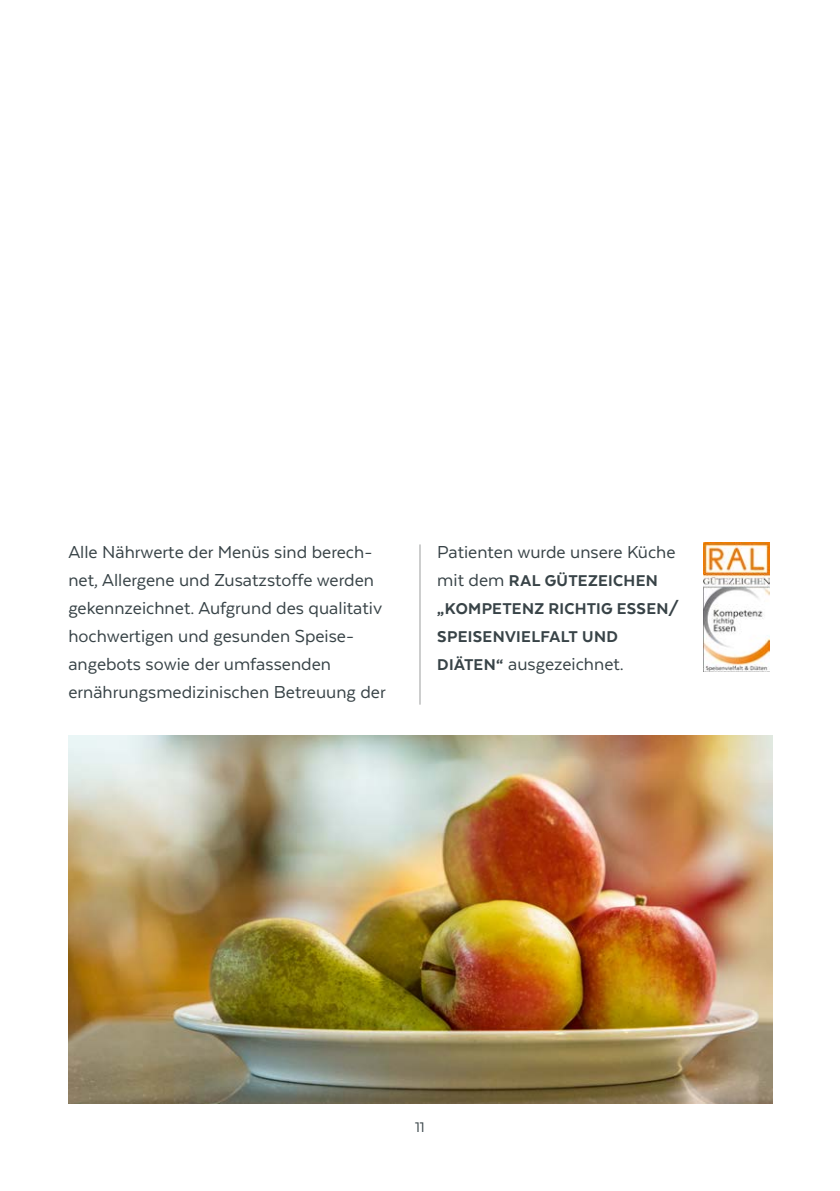
<style>
.page{position:relative;width:840px;height:1191px;background:#fff}
.page>*{position:absolute;margin:0;border:0;box-sizing:border-box;transform-origin:0 0}
.t1{font:20px/28px "Texta";color:#384347}
.t2{font:800 18px/28px "Texta";letter-spacing:.02em;color:#384347}
.t3{font:16px "Texta";color:#384347}
.s1{font-weight:400;font-size:20px}
.s2{font-weight:800;font-size:18px}
</style>
<div class="page">
<hr style="left:419px;top:544px;width:1px;height:160px;background:#9c9d9d">
<img style="left:68px;top:735px;width:703px;height:368px">
<img style="left:703px;top:542px;width:65px;height:129px">
<p class="t1" style="left:68px;top:538px;width:318px">Alle Nährwerte der Menüs sind berech&shy;net, Allergene und Zusatzstoffe werden gekennzeichnet. Aufgrund des qualitativ hochwertigen und gesunden Speise&shy;angebots sowie der umfassenden ernährungsmedizinischen Betreuung der</p>
<p class="t1" style="left:437px;top:538px;width:240px">Patienten wurde unsere Küche</p>
<p class="t2" style="left:437px;top:566px;width:243px"><span class="s1">mit dem</span> RAL GÜTEZEICHEN „KOMPETENZ RICHTIG ESSEN/<br>SPEISENVIELFALT UND</p>
<p class="t1" style="left:437px;top:650px;width:188px"><span class="s2">DIÄTEN“</span> ausgezeichnet.</p>
<p class="t3" style="left:415px;top:1119px;width:11px">11</p>
</div>
